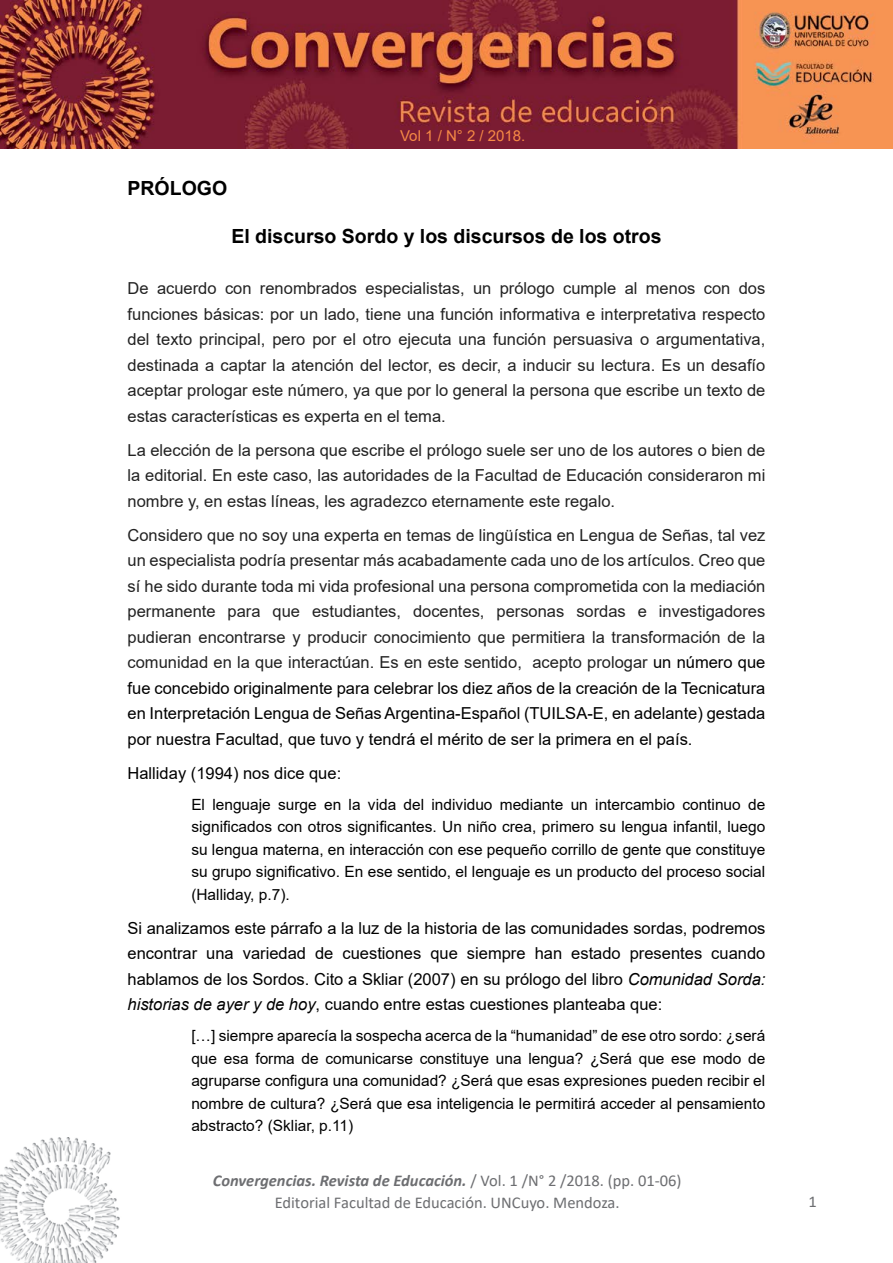
<style>
.page{position:relative;width:893px;height:1263px;background:#fff}
.page>*{position:absolute;margin:0;border:0;box-sizing:border-box;transform-origin:0 0}
.t1{font:700 19.5px "Arial";color:#000}
.t2{font:16.5px/25.5px "Arial";color:#222;text-align:justify}
.t3{font:16.5px/25.5px "Arial";color:#000;text-align:justify}
.t4{font:16.5px/21.6px "Calibri";color:#6d6e71;text-align:center}
.t5{font:15.45px/22.5px "Arial";color:#000;text-align:justify}
.t6{font:15px "Arial";color:#f68a46}
.s1{color:#000}
.s2{font-style:italic}
.s3{font-weight:700;font-style:italic}
</style>
<div class="page">
<img style="left:0;top:0;width:893px;height:149px">
<img style="left:0;top:1138px;width:120px;height:125px">
<p class="t1" style="left:128px;top:174px;width:101px">PRÓLOGO</p>
<p class="t6" style="left:400px;top:126px;width:127px">Vol 1 / N° 2 / 2018.</p>
<p class="t1" style="left:231px;top:222px;width:432px">El discurso Sordo y los discursos de los otros</p>
<p class="t2" style="left:128px;top:275px;width:639px">De acuerdo con renombrados especialistas, un prólogo cumple al menos con dos funciones básicas: por un lado, tiene una función informativa e interpretativa respecto del texto principal, pero por el otro ejecuta una función persuasiva o argumentativa, destinada a captar la atención del lector, es decir, a inducir su lectura. Es un desafío aceptar prologar este número, ya que por lo general la persona que escribe un texto de estas características es experta en el tema.</p>
<p class="t2" style="left:128px;top:437px;width:639px">La elección de la persona que escribe el prólogo suele ser uno de los autores o bien de la editorial. En este caso, las autoridades de la Facultad de Educación consideraron mi nombre y, en estas líneas, les agradezco eternamente este regalo.</p>
<p class="t2" style="left:128px;top:522px;width:639px">Considero que no soy una experta en temas de lingüística en Lengua de Señas, tal vez un especialista podría presentar más acabadamente cada uno de los artículos. Creo que sí he sido durante toda mi vida profesional una persona comprometida con la mediación permanente para que estudiantes, docentes, personas sordas e investigadores pudieran encontrarse y producir conocimiento que permitiera la transformación de la comunidad en la que interactúan. Es en este sentido, acepto prologar <span class="s1">un número que fue concebido originalmente para celebrar los diez años de la creación de la Tecnicatura en Interpretación Lengua de Señas Argentina-Español (TUILSA-E, en adelante) gestada por nuestra Facultad, que tuvo y tendrá el mérito de ser la primera en el país.</span></p>
<p class="t3" style="left:128px;top:760px;width:215px">Halliday (1994) nos dice que:</p>
<p class="t5" style="left:191px;top:793px;width:575px">El lenguaje surge en la vida del individuo mediante un intercambio continuo de significados con otros significantes. Un niño crea, primero su lengua infantil, luego su lengua materna, en interacción con ese pequeño corrillo de gente que constituye su grupo significativo. En ese sentido, el lenguaje es un producto del proceso social (Halliday, p.7).</p>
<p class="t3" style="left:128px;top:915px;width:639px">Si analizamos este párrafo a la luz de la historia de las comunidades sordas, podremos encontrar una variedad de cuestiones que siempre han estado presentes cuando hablamos de los Sordos. Cito a Skliar (2007) en su prólogo del libro <span class="s2">Comunidad Sorda: historias de ayer y de hoy</span>, cuando entre estas cuestiones planteaba que:</p>
<p class="t5" style="left:191px;top:1024px;width:575px">[…] siempre aparecía la sospecha acerca de la “humanidad” de ese otro sordo: ¿será que esa forma de comunicarse constituye una lengua? ¿Será que ese modo de agruparse configura una comunidad? ¿Será que esas expresiones pueden recibir el nombre de cultura? ¿Será que esa inteligencia le permitirá acceder al pensamiento abstracto? (Skliar, p.11)</p>
<p class="t4" style="left:213px;top:1169px;width:470px"><span class="s3">Convergencias. Revista de Educación.</span> / Vol. 1 /N° 2 /2018. (pp. 01-06)<br>Editorial Facultad de Educación. UNCuyo. Mendoza.</p>
<p class="t4" style="left:809px;top:1191px;width:10px">1</p>
</div>
